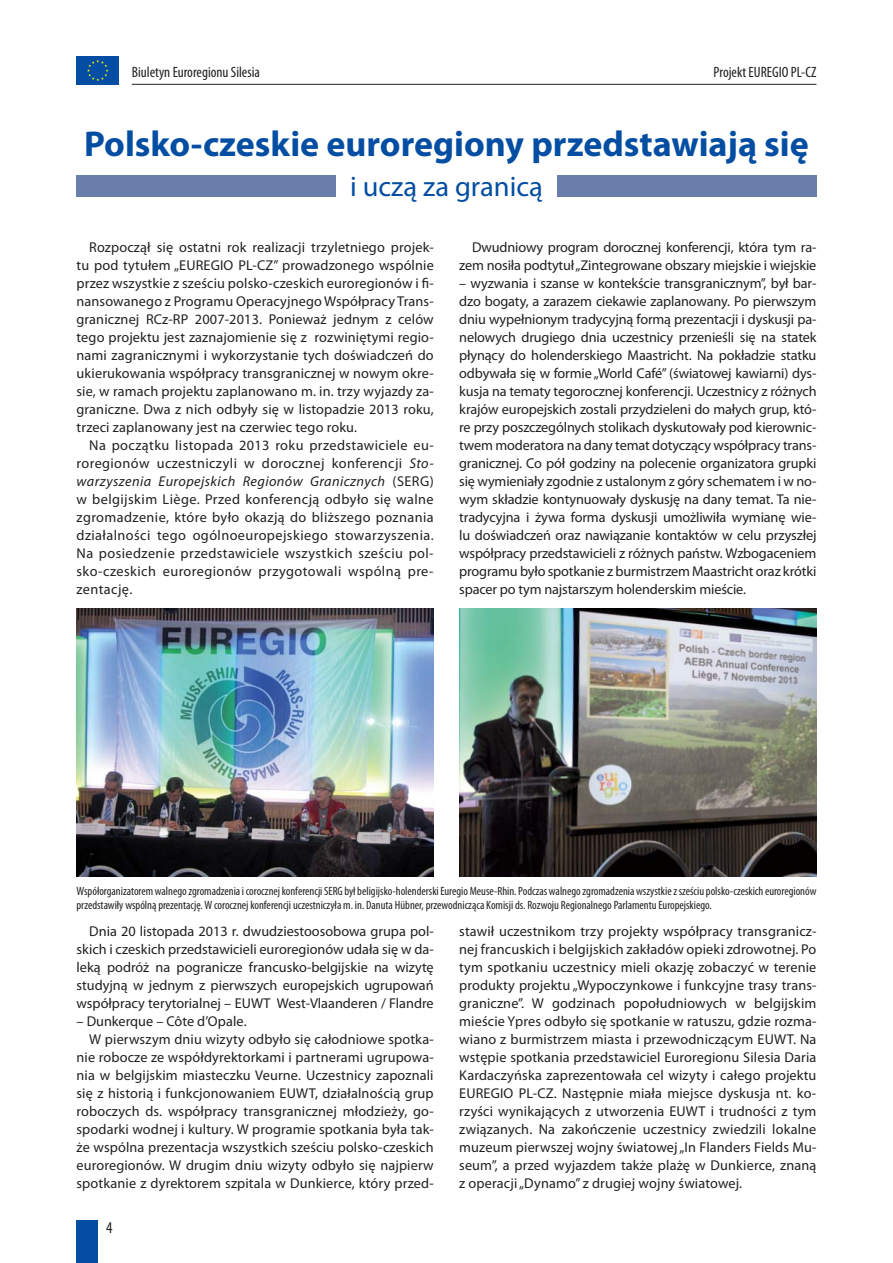
<style>
.page{position:relative;width:893px;height:1263px;background:#fff}
.page>*{position:absolute;margin:0;border:0;box-sizing:border-box;transform-origin:0 0}
.t1{font:700 36px "Myriad Pro";color:#034ea2}
.t2{font:28.5px "Myriad Pro";color:#034ea2}
.t3{font:condensed 16.5px "Myriad Pro";color:#231f20}
.t4{font:condensed 15px "Myriad Pro";color:#231f20}
.t5{font:14.25px/18px "Myriad Pro";letter-spacing:.01em;color:#231f20;text-align:justify}
.t6{font:14.25px/18px "Myriad Pro";letter-spacing:-.01em;color:#231f20;text-align:right}
.t7{font:condensed 12px/14.4px "Myriad Pro";color:#231f20}
.s1{font-style:italic}
</style>
<div class="page">
<div style="left:77px;top:56px;width:42px;height:29px;background:#034ea2"></div>
<svg style="left:87px;top:60px;width:22px;height:21px"></svg>
<hr style="left:132px;top:84px;width:684px;height:1px;background:#231f20">
<div style="left:77px;top:1220px;width:21px;height:43px;background:#034ea2"></div>
<div style="left:77px;top:176px;width:259px;height:21px;background:#697eab"></div>
<div style="left:557px;top:176px;width:259px;height:21px;background:#697eab"></div>
<img style="left:459px;top:608px;width:357px;height:268px">
<img style="left:77px;top:608px;width:357px;height:268px">
<p class="t4" style="left:132px;top:66px;width:130px">Biuletyn Euroregionu Silesia</p>
<p class="t4" style="left:714px;top:66px;width:104px">Projekt EUREGIO PL-CZ</p>
<h1 class="t1" style="left:84px;top:130px;width:726px">Polsko-czeskie euroregiony przedstawiają się</h1>
<h2 class="t2" style="left:350px;top:176px;width:194px">i uczą za granicą</h2>
<p class="t5" style="left:77px;top:240px;width:359px;text-indent:13px">Rozpoczął się ostatni rok realizacji trzyletniego projek&shy;tu pod tytułem „EUREGIO PL-CZ” prowadzonego wspólnie przez wszystkie z sześciu polsko-czeskich euroregionów i fi&shy;nansowanego z Programu Operacyjnego Współpracy Trans&shy;granicznej RCz-RP 2007-2013. Ponieważ jednym z celów tego projektu jest zaznajomienie się z rozwiniętymi regio&shy;nami zagranicznymi i wykorzystanie tych doświadczeń do ukierukowania współpracy transgranicznej w nowym okre&shy;sie, w ramach projektu zaplanowano m. in. trzy wyjazdy za&shy;graniczne. Dwa z nich odbyły się w listopadzie 2013 roku, trzeci zaplanowany jest na czerwiec tego roku.</p>
<p class="t5" style="left:77px;top:438px;width:359px;text-indent:13px">Na początku listopada 2013 roku przedstawiciele eu&shy;roregionów uczestniczyli w dorocznej konferencji <span class="s1">Sto&shy;warzyszenia Europejskich Regionów Granicznych</span> (SERG) w belgijskim Liège. Przed konferencją odbyło się walne zgromadzenie, które było okazją do bliższego poznania działalności tego ogólnoeuropejskiego stowarzyszenia.<br>Na posiedzenie przedstawiciele wszystkich sześciu pol&shy;sko-czeskich euroregionów przygotowali wspólną pre&shy;zentację.</p>
<p class="t6" style="left:459px;top:240px;width:359px">Dwudniowy program dorocznej konferencji, która tym ra&shy;zem nosiła podtytuł „Zintegrowane obszary miejskie i wiejskie</p>
<p class="t5" style="left:459px;top:276px;width:359px">– wyzwania i szanse w kontekście transgranicznym”, był bar&shy;dzo bogaty, a zarazem ciekawie zaplanowany. Po pierwszym dniu wypełnionym tradycyjną formą prezentacji i dyskusji pa&shy;nelowych drugiego dnia uczestnicy przenieśli się na statek płynący do holenderskiego Maastricht. Na pokładzie statku odbywała się w formie „World Café” (światowej kawiarni) dys&shy;kusja na tematy tegorocznej konferencji. Uczestnicy z różnych krajów europejskich zostali przydzieleni do małych grup, któ&shy;re przy poszczególnych stolikach dyskutowały pod kierownic&shy;twem moderatora na dany temat dotyczący współpracy trans&shy;granicznej. Co pół godziny na polecenie organizatora grupki się wymieniały zgodnie z ustalonym z góry schematem i w no&shy;wym składzie kontynuowały dyskusję na dany temat. Ta nie&shy;tradycyjna i żywa forma dyskusji umożliwiła wymianę wie&shy;lu doświadczeń oraz nawiązanie kontaktów w celu przyszłej współpracy przedstawicieli z różnych państw. Wzbogaceniem programu było spotkanie z burmistrzem Maastricht oraz krótki spacer po tym najstarszym holenderskim mieście.</p>
<p class="t7" style="left:77px;top:884px;width:741px">Współorganizatorem walnego zgromadzenia i corocznej konferencji SERG był beligijsko-holenderski Euregio Meuse-Rhin. Podczas walnego zgromadzenia wszystkie z sześciu polsko-czeskich euro regionów przedstawiły wspólną prezentację. W corocznej konferencji uczestniczyła m. in. Danuta Hübner, przewodnicząca Komisji ds. Rozwoju Regionalnego Parlamentu Europejskiego.</p>
<p class="t5" style="left:77px;top:924px;width:359px;text-indent:13px">Dnia 20 listopada 2013 r. dwudziestoosobowa grupa pol&shy;skich i czeskich przedstawicieli euroregionów udała się w da&shy;leką podróż na pogranicze francusko-belgijskie na wizytę studyjną w jednym z pierwszych europejskich ugrupowań współpracy terytorialnej – EUWT West-Vlaanderen / Flandre</p>
<p class="t5" style="left:77px;top:1014px;width:172px">– Dunkerque – Côte d’Opale.</p>
<p class="t5" style="left:89px;top:1032px;width:346px">W pierwszym dniu wizyty odbyło się całodniowe spotka-</p>
<p class="t5" style="left:77px;top:1050px;width:359px">nie robocze ze współdyrektorkami i partnerami ugrupowa-</p>
<p class="t5" style="left:77px;top:1068px;width:359px">nia w belgijskim miasteczku Veurne. Uczestnicy zapoznali</p>
<p class="t5" style="left:77px;top:1086px;width:359px">się z historią i funkcjonowaniem EUWT, działalnością grup</p>
<p class="t5" style="left:77px;top:1104px;width:359px">roboczych ds. współpracy transgranicznej młodzieży, go-</p>
<p class="t5" style="left:77px;top:1122px;width:359px">spodarki wodnej i kultury. W programie spotkania była tak-</p>
<p class="t5" style="left:77px;top:1140px;width:359px">że wspólna prezentacja wszystkich sześciu polsko-czeskich</p>
<p class="t5" style="left:77px;top:1158px;width:359px">euroregionów. W drugim dniu wizyty odbyło się najpierw</p>
<p class="t5" style="left:77px;top:1176px;width:359px">spotkanie z dyrektorem szpitala w Dunkierce, który przed-</p>
<p class="t5" style="left:459px;top:924px;width:359px">stawił uczestnikom trzy projekty współpracy transgranicz&shy;nej francuskich i belgijskich zakładów opieki zdrowotnej. Po tym spotkaniu uczestnicy mieli okazję zobaczyć w terenie produkty projektu „Wypoczynkowe i funkcyjne trasy trans&shy;graniczne”. W godzinach popołudniowych w belgijskim mieście Ypres odbyło się spotkanie w ratuszu, gdzie rozma&shy;wiano z burmistrzem miasta i przewodniczącym EUWT. Na wstępie spotkania przedstawiciel Euroregionu Silesia Daria Kardaczyńska zaprezentowała cel wizyty i całego projektu EUREGIO PL-CZ. Następnie miała miejsce dyskusja nt. ko&shy;rzyści wynikających z utworzenia EUWT i trudności z tym związanych. Na zakończenie uczestnicy zwiedzili lokalne muzeum pierwszej wojny światowej „In Flanders Fields Mu&shy;seum”, a przed wyjazdem także plażę w Dunkierce, znaną z operacji „Dynamo” z drugiej wojny światowej.</p>
<p class="t3" style="left:106px;top:1221px;width:8px">4</p>
</div>
